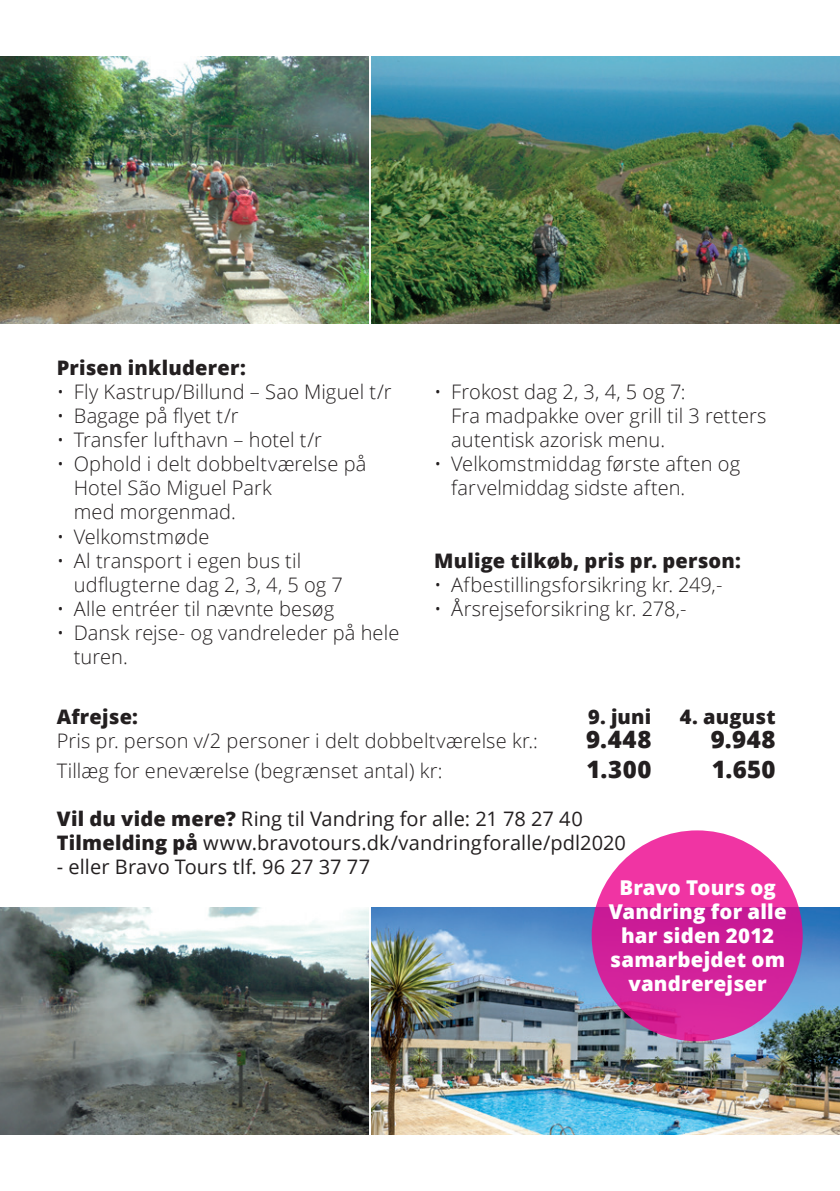
<style>
.page{position:relative;width:840px;height:1191px;background:#fff}
.page>*{position:absolute;margin:0;border:0;box-sizing:border-box;transform-origin:0 0}
.Brød{font:800 24px "Open Sans";letter-spacing:.025em;color:#231f20}
.t1{font:800 20.4px/23.8px "Open Sans";letter-spacing:.01em;color:#fff;text-align:center}
.Brød-2{font:300 20px/24px "Open Sans";letter-spacing:.005em;color:#231f20}
.Brød-3{font:20px "Open Sans";letter-spacing:.005em;color:#231f20}
.Mellem{font:800 20px "Open Sans";letter-spacing:.01em;color:#231f20}
.Brød-4{font:800 20px "Open Sans";letter-spacing:.01em;color:#231f20}
.s1{font-weight:800}
</style>
<div class="page">
<img style="left:0;top:907px;width:369px;height:227px">
<img style="left:371px;top:907px;width:468px;height:227px">
<img style="left:0;top:57px;width:369px;height:266px">
<img style="left:371px;top:57px;width:468px;height:266px">
<svg style="left:591px;top:830px;width:211px;height:211px;background:#da279c"></svg>
<p class="Mellem" style="left:57px;top:353px;width:190px">Prisen inkluderer:</p>
<p class="Brød-2" style="left:57px;top:380px;width:336px">• Fly Kastrup/Billund – Sao Miguel t/r</p>
<p class="Brød-2" style="left:57px;top:404px;width:183px">• Bagage på flyet t/r</p>
<p class="Brød-2" style="left:57px;top:428px;width:266px">• Transfer lufthavn – hotel t/r</p>
<p class="Brød-2" style="left:74px;top:452px;width:294px;text-indent:-17px">• Ophold i delt dobbeltværelse på<br>Hotel São Miguel Park<br>med morgenmad.</p>
<p class="Brød-2" style="left:57px;top:524px;width:154px">• Velkomstmøde</p>
<p class="Brød-2" style="left:74px;top:548px;width:270px;text-indent:-17px">• Al transport i egen bus til udflugterne dag 2, 3, 4, 5 og 7</p>
<p class="Brød-2" style="left:57px;top:596px;width:279px">• Alle entréer til nævnte besøg</p>
<p class="Brød-2" style="left:74px;top:620px;width:327px;text-indent:-17px">• Dansk rejse- og vandreleder på hele turen.</p>
<p class="Brød-2" style="left:451px;top:380px;width:317px;text-indent:-17px">• Frokost dag 2, 3, 4, 5 og 7:<br>Fra madpakke over grill til 3 retters autentisk azorisk menu.</p>
<p class="Brød-2" style="left:451px;top:452px;width:290px;text-indent:-17px">• Velkomstmiddag første aften og farvelmiddag sidste aften.</p>
<p class="Mellem" style="left:434px;top:545px;width:308px">Mulige tilkøb, pris pr. person:</p>
<p class="Brød-2" style="left:434px;top:572px;width:289px">• Afbestillingsforsikring kr. 249,-</p>
<p class="Brød-2" style="left:434px;top:596px;width:254px">• Årsrejseforsikring kr. 278,-</p>
<p class="Brød-4" style="left:57px;top:701px;width:83px">Afrejse:</p>
<p class="Brød-4" style="left:588px;top:701px;width:65px">9. juni</p>
<p class="Brød-4" style="left:679px;top:701px;width:97px">4. august</p>
<p class="Brød-2" style="left:57px;top:728px;width:482px">Pris pr. person v/2 personer i delt dobbeltværelse kr.:</p>
<p class="Brød" style="left:586px;top:721px;width:67px">9.448</p>
<p class="Brød" style="left:710px;top:721px;width:66px">9.948</p>
<p class="Brød-2" style="left:57px;top:758px;width:387px">Tillæg for eneværelse (begrænset antal) kr:</p>
<p class="Brød" style="left:586px;top:751px;width:66px">1.300</p>
<p class="Brød" style="left:711px;top:751px;width:65px">1.650</p>
<p class="Brød-3" style="left:57px;top:805px;width:527px"><span class="s1">Vil du vide mere?</span> Ring til Vandring for alle: 21 78 27 40</p>
<p class="Brød-3" style="left:57px;top:829px;width:570px"><span class="s1">Tilmelding på</span> www.bravotours.dk/vandringforalle/pdl2020</p>
<p class="Brød-3" style="left:57px;top:853px;width:315px">- eller Bravo Tours tlf. 96 27 37 77</p>
<p class="t1" style="left:608px;top:875px;width:179px">Bravo Tours og<br>Vandring for alle har siden 2012 samarbejdet om vandrerejser</p>
</div>
